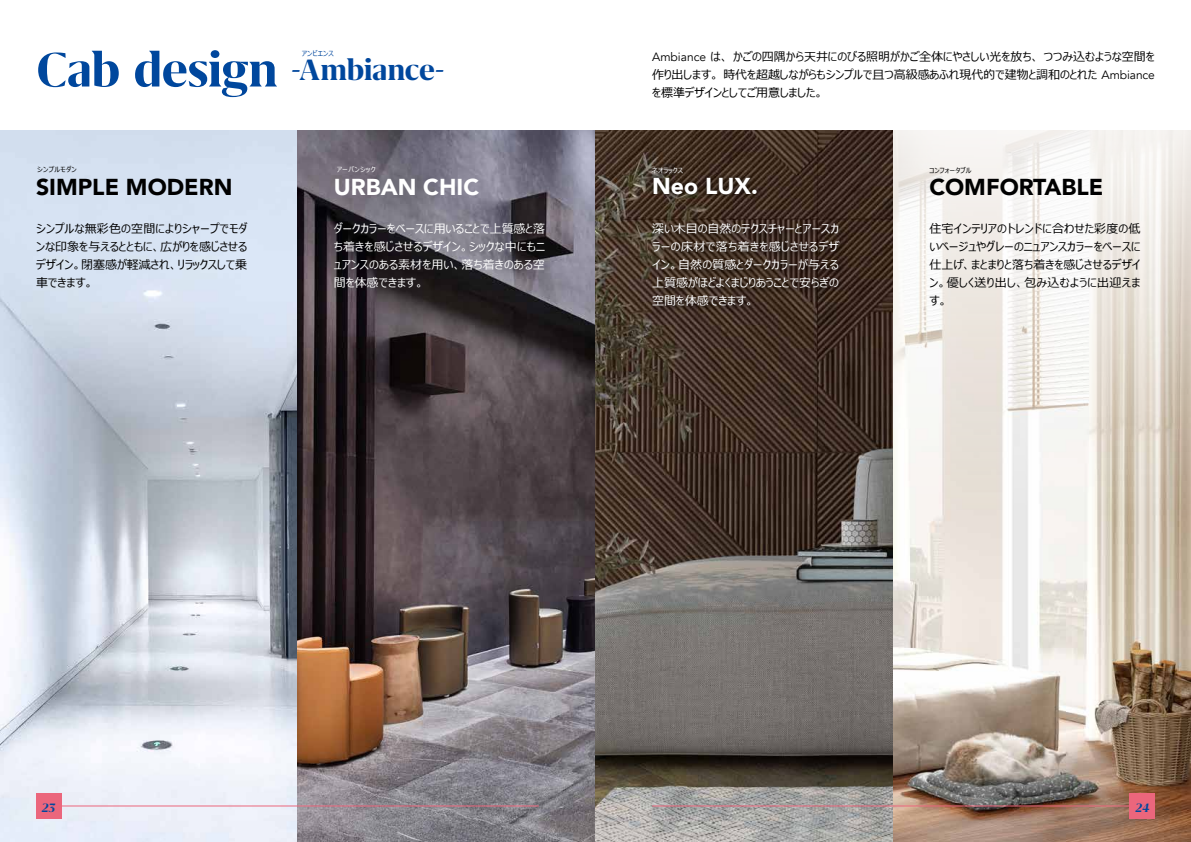
<style>
.page{position:relative;width:1191px;height:842px;background:#fff}
.page>*{position:absolute;margin:0;border:0;box-sizing:border-box;transform-origin:0 0}
.t1{font:700 34px "Grifo M";letter-spacing:-.015em;color:#00479d}
.t2{font:900 23px "Avenir";color:#000}
.t3{font:900 23px "Avenir";color:#fff}
.t4{font:italic 700 14px "Grifo M";color:#00479d}
.t5{font:12px/18px "Meiryo UI";letter-spacing:-.005em;color:#000;text-align:justify}
.t6{font:12px/18px "Meiryo UI";letter-spacing:.005em;color:#fff;text-align:justify}
.t7{font:7px "Meiryo UI";letter-spacing:.05em;color:#fff}
.t8{font:7px "Meiryo UI";letter-spacing:.025em;color:#000}
.t9{font:7px "Meiryo UI";letter-spacing:.05em;color:#000}
.t10{font:7px "Meiryo UI";letter-spacing:.025em;color:#00479d}
.s1{font-size:56px}
.s2{font-family:"Avenir"}
</style>
<div class="page">
<img style="left:0;top:130px;width:1191px;height:712px">
<div style="left:647px;top:162px;width:41px;height:16px;background:#000;opacity:.75"></div>
<div style="left:648px;top:172px;width:113px;height:28px;background:#000;opacity:.75"></div>
<div style="left:649px;top:220px;width:198px;height:93px;background:#000;opacity:.75"></div>
<svg style="left:893px;top:130px;width:297px;height:386px"></svg>
<hr style="left:652px;top:806px;width:503px;height:1px;background:#eb667c">
<hr style="left:36px;top:806px;width:503px;height:1px;background:#eb667c">
<div style="left:1130px;top:793px;width:25px;height:25px;background:#eb667c"></div>
<div style="left:36px;top:794px;width:25px;height:25px;background:#eb667c"></div>
<p class="t10" style="left:302px;top:48px;width:34px">アンビエンス</p>
<h1 class="t1" style="left:36px;top:52px;width:410px"><span class="s1">Cab design</span> -Ambiance-</h1>
<p class="t5" style="left:652px;top:48px;width:504px"><span class="s2">Ambiance</span> は、かごの四隅から天井にのびる照明がかご全体にやさしい光を放ち、つつみ込むような空間を作り出します。時代を超越しながらもシンプルで且つ高級感あふれ現代的で建物と調和のとれた <span class="s2">Ambiance</span>を標準デザインとしてご用意しました。</p>
<p class="t9" style="left:37px;top:165px;width:41px">シンプルモダン</p>
<h2 class="t2" style="left:36px;top:167px;width:198px">SIMPLE MODERN</h2>
<p class="t7" style="left:337px;top:165px;width:40px">アーバンシック</p>
<h2 class="t3" style="left:334px;top:168px;width:147px">URBAN CHIC</h2>
<p class="t5" style="left:36px;top:221px;width:213px">シンプルな無彩色の空間によりシャープでモダンな印象を与えるとともに、広がりを感じさせるデザイン。閉塞感が軽減され、リラックスして乗車できます。</p>
<p class="t6" style="left:334px;top:221px;width:213px">ダークカラーをベースに用いることで上質感と落ち着きを感じさせるデザイン。シックな中にもニュアンスのある素材を用い、落ち着きのある空間を体感できます。</p>
<p class="t8" style="left:929px;top:165px;width:44px">コンフォータブル</p>
<p class="t7" style="left:652px;top:165px;width:33px">ネオラックス</p>
<h2 class="t3" style="left:652px;top:166px;width:107px">Neo LUX.</h2>
<p class="t6" style="left:652px;top:221px;width:188px">深い木目の自然のテクスチャーとアースカラーの床材で落ち着きを感じさせるデザイン。自然の質感とダークカラーが与える上質感がほどよくまじりあうことで安らぎの空間を体感できます。</p>
<p class="t5" style="left:929px;top:221px;width:213px">住宅インテリアのトレンドに合わせた彩度の低いベージュやグレーのニュアンスカラーをベースに仕上げ、まとまりと落ち着きを感じさせるデザイン。優しく送り出し、包み込むように出迎えます。</p>
<h2 class="t2" style="left:929px;top:167px;width:175px">COMFORTABLE</h2>
<p class="t4" style="left:42px;top:800px;width:15px">23</p>
<p class="t4" style="left:1135px;top:800px;width:16px">24</p>
</div>
